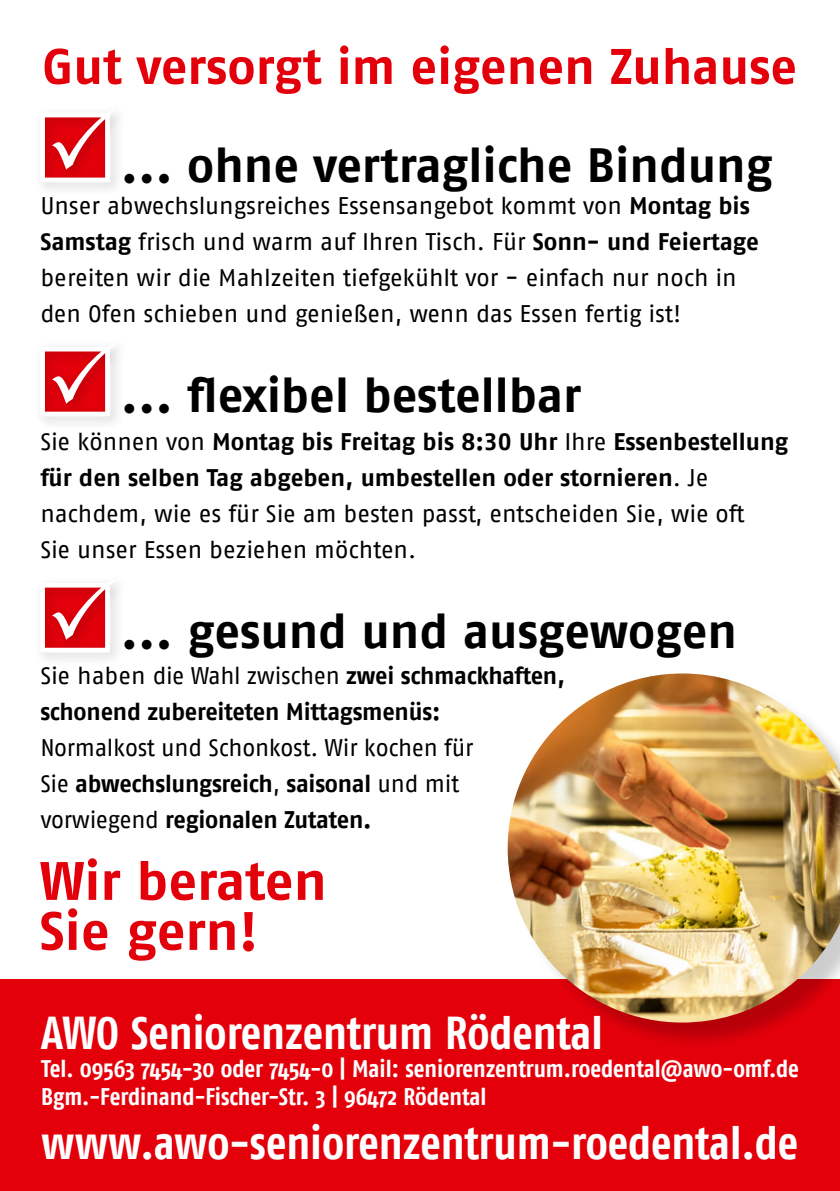
<style>
.page{position:relative;width:840px;height:1191px;background:#fff}
.page>*{position:absolute;margin:0;border:0;box-sizing:border-box;transform-origin:0 0}
.t1{font:700 54px/50px "AWO Fago Office";letter-spacing:-.005em;color:#e3000b}
.t2{font:700 50px "AWO Fago Office";letter-spacing:-.005em;color:#e3000b}
.t3{font:700 48px "AWO Fago Office";color:#000}
.t4{font:700 46px "AWO Fago Cond";letter-spacing:-.005em;color:#fff}
.t5{font:24px/36px "AWO Fago Office";color:#000}
.t6{font:700 24px/28px "AWO Fago Cond";letter-spacing:-.005em;color:#fff}
.t7{font:700 24px/36px "AWO Fago Office";letter-spacing:-.01em;color:#000}
.s1{font-weight:700}
.s2{font-weight:400}
</style>
<div class="page">
<div style="left:0;top:979px;width:839px;height:212px;background:#e3000b"></div>
<div style="left:33px;top:103px;width:95px;height:94px;background:#000;opacity:.2"></div>
<svg style="left:40px;top:109px;width:75px;height:73px"></svg>
<div style="left:33px;top:337px;width:95px;height:94px;background:#000;opacity:.2"></div>
<svg style="left:40px;top:343px;width:75px;height:73px"></svg>
<div style="left:33px;top:573px;width:95px;height:94px;background:#000;opacity:.2"></div>
<svg style="left:40px;top:579px;width:75px;height:73px"></svg>
<div style="left:510px;top:676px;width:329px;height:373px;background:#000;opacity:.2"></div>
<img style="left:507px;top:673px;width:332px;height:349px">
<h2 class="t2" style="left:42px;top:37px;width:756px">Gut versorgt im eigenen Zuhause</h2>
<h3 class="t3" style="left:121px;top:137px;width:653px">... ohne vertragliche Bindung</h3>
<p class="t5" style="left:40px;top:188px;width:719px">Unser abwechslungsreiches Essensangebot kommt von <span class="s1">Montag bis Samstag</span> frisch und warm auf Ihren Tisch. Für <span class="s1">Sonn- und Feiertage </span>bereiten wir die Mahlzeiten tiefgekühlt vor - einfach nur noch in den Ofen schieben und genießen, wenn das Essen fertig ist!</p>
<h3 class="t3" style="left:121px;top:367px;width:462px">... flexibel bestellbar</h3>
<p class="t5" style="left:40px;top:424px;width:749px">Sie können von <span class="s1">Montag bis Freitag bis 8:30 Uhr</span> Ihre <span class="s1">Essenbestellung für den selben Tag abgeben, umbestellen oder stornieren</span>. Je nachdem, wie es für Sie am besten passt, entscheiden Sie, wie oft<br>Sie unser Essen beziehen möchten.</p>
<h3 class="t3" style="left:121px;top:603px;width:617px">... gesund und ausgewogen</h3>
<p class="t7" style="left:40px;top:657px;width:526px"><span class="s2">Sie haben die Wahl zwischen</span> zwei schmackhaften, schonend zubereiteten Mittagsmenüs:</p>
<p class="t5" style="left:40px;top:730px;width:434px">Normalkost und Schonkost. Wir kochen für<br>Sie <span class="s1">abwechslungsreich</span>, <span class="s1">saisonal</span> und mit vorwiegend <span class="s1">regionalen Zutaten.</span></p>
<h1 class="t1" style="left:40px;top:855px;width:288px">Wir beraten<br>Sie gern!</h1>
<h3 class="t4" style="left:41px;top:1006px;width:563px">AWO Seniorenzentrum Rödental</h3>
<p class="t6" style="left:41px;top:1054px;width:758px">Tel. 09563 7454-30 oder 7454-0 | Mail: seniorenzentrum.roedental@awo-omf.de<br>Bgm.-Ferdinand-Fischer-Str. 3 | 96472 Rödental</p>
<h3 class="t4" style="left:41px;top:1116px;width:758px">www.awo-seniorenzentrum-roedental.de</h3>
</div>
